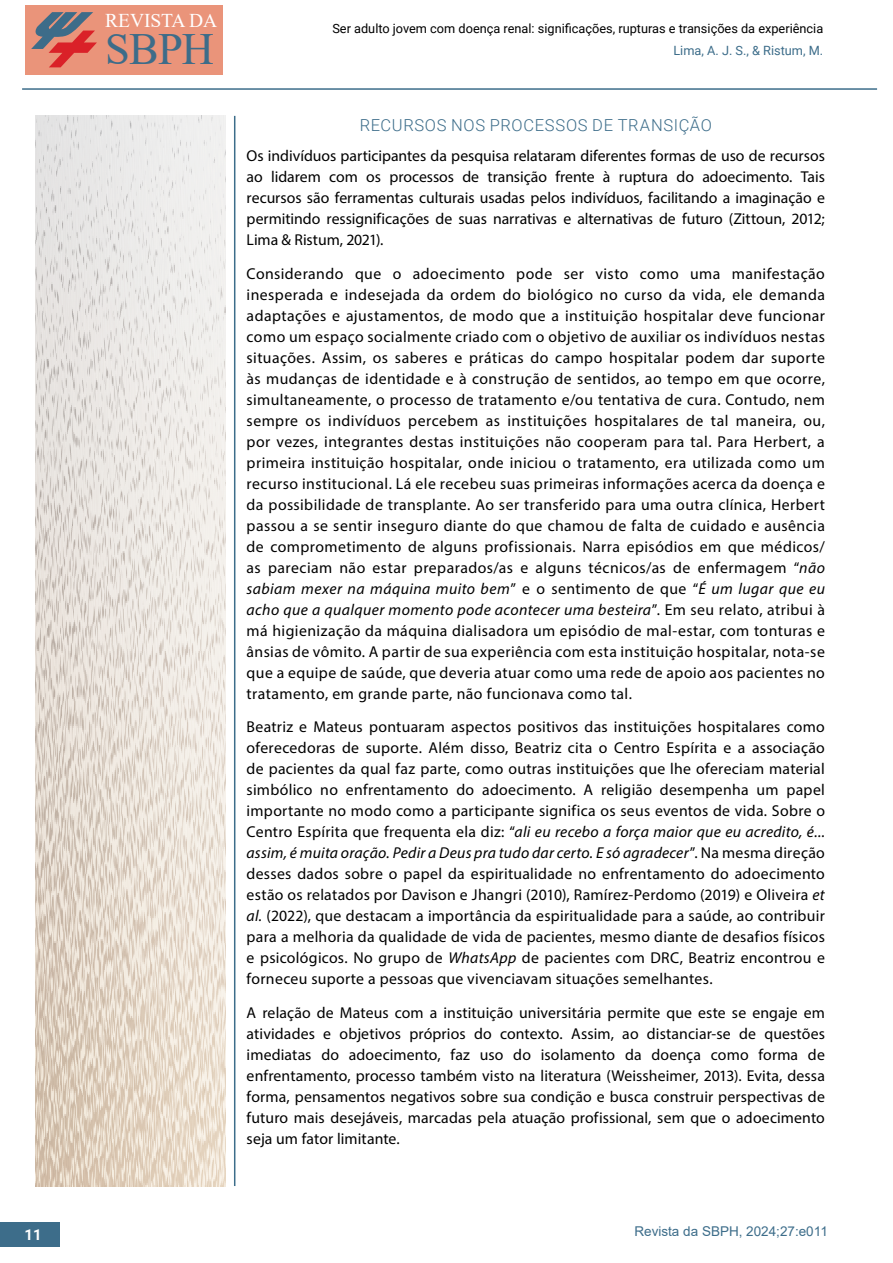
<style>
.page{position:relative;width:893px;height:1263px;background:#fff}
.page>*{position:absolute;margin:0;border:0;box-sizing:border-box;transform-origin:0 0}
.t1{font:44.55px "Times New Roman";color:#3d6c89}
.t2{font:19.5px "Times New Roman";letter-spacing:-.005em;color:#fff}
.t3{font:300 16.5px "Roboto";letter-spacing:.04em;color:#3d6d8a}
.t4{font:15.75px/21px "Myriad Pro";letter-spacing:.01em;color:#000;text-align:justify}
.t5{font:700 15px "Roboto";color:#fff}
.t6{font:13.5px "Arial";color:#3d6d8a}
.t7{font:12.75px "Roboto";color:#000}
.t8{font:12.75px "Roboto";color:#3d6d8a}
.s1{font-style:italic}
</style>
<div class="page">
<hr style="left:234px;top:116px;width:1px;height:1070px;background:#3c6d8a">
<div style="left:26px;top:6px;width:197px;height:69px;background:#ea947a"></div>
<svg style="left:31px;top:12px;width:66px;height:55px"></svg>
<div style="left:0;top:1222px;width:59px;height:25px;background:#3d6d8a"></div>
<hr style="left:22px;top:88px;width:855px;height:2px;background:#3c6d8a">
<img style="left:35px;top:116px;width:191px;height:1070px">
<p class="t2" style="left:105px;top:6px;width:114px">REVISTA DA</p>
<h1 class="t1" style="left:105px;top:18px;width:110px">SBPH</h1>
<p class="t7" style="left:332px;top:19px;width:492px">Ser adulto jovem com doença renal: significações, rupturas e transições da experiência</p>
<p class="t8" style="left:673px;top:41px;width:151px">Lima, A. J. S., &amp; Ristum, M.</p>
<p class="t3" style="left:360px;top:114px;width:354px">RECURSOS NOS PROCESSOS DE TRANSIÇÃO</p>
<p class="t4" style="left:247px;top:145px;width:580px">Os indivíduos participantes da pesquisa relataram diferentes formas de uso de recursos ao lidarem com os processos de transição frente à ruptura do adoecimento. Tais recursos são ferramentas culturais usadas pelos indivíduos, facilitando a imaginação e permitindo ressignificações de suas narrativas e alternativas de futuro (Zittoun, 2012; Lima &amp; Ristum, 2021).</p>
<p class="t4" style="left:247px;top:263px;width:580px">Considerando que o adoecimento pode ser visto como uma manifestação inesperada e indesejada da ordem do biológico no curso da vida, ele demanda adaptações e ajustamentos, de modo que a instituição hospitalar deve funcionar como um espaço socialmente criado com o objetivo de auxiliar os indivíduos nestas situações. Assim, os saberes e práticas do campo hospitalar podem dar suporte às mudanças de identidade e à construção de sentidos, ao tempo em que ocorre, simultaneamente, o processo de tratamento e/ou tentativa de cura. Contudo, nem sempre os indivíduos percebem as instituições hospitalares de tal maneira, ou, por vezes, integrantes destas instituições não cooperam para tal. Para Herbert, a primeira instituição hospitalar, onde iniciou o tratamento, era utilizada como um recurso institucional. Lá ele recebeu suas primeiras informações acerca da doença e da possibilidade de transplante. Ao ser transferido para uma outra clínica, Herbert passou a se sentir inseguro diante do que chamou de falta de cuidado e ausência de comprometimento de alguns profissionais. Narra episódios em que médicos/ as pareciam não estar preparados/as e alguns técnicos/as de enfermagem “<span class="s1">não sabiam mexer na máquina muito bem</span>” e o sentimento de que “<span class="s1">É um lugar que eu acho que a qualquer momento pode acontecer uma besteira</span>”. Em seu relato, atribui à má higienização da máquina dialisadora um episódio de mal-estar, com tonturas e ânsias de vômito. A partir de sua experiência com esta instituição hospitalar, nota-se que a equipe de saúde, que deveria atuar como uma rede de apoio aos pacientes no tratamento, em grande parte, não funcionava como tal.</p>
<p class="t4" style="left:247px;top:716px;width:580px">Beatriz e Mateus pontuaram aspectos positivos das instituições hospitalares como oferecedoras de suporte. Além disso, Beatriz cita o Centro Espírita e a associação de pacientes da qual faz parte, como outras instituições que lhe ofereciam material simbólico no enfrentamento do adoecimento. A religião desempenha um papel importante no modo como a participante significa os seus eventos de vida. Sobre o Centro Espírita que frequenta ela diz: “<span class="s1">ali eu recebo a força maior que eu acredito, é... assim, é muita oração. Pedir a Deus pra tudo dar certo. E só agradecer</span>”. Na mesma direção desses dados sobre o papel da espiritualidade no enfrentamento do adoecimento estão os relatados por Davison e Jhangri (2010), Ramírez-Perdomo (2019) e Oliveira <span class="s1">et al.</span> (2022), que destacam a importância da espiritualidade para a saúde, ao contribuir para a melhoria da qualidade de vida de pacientes, mesmo diante de desafios físicos e psicológicos. No grupo de <span class="s1">WhatsApp</span> de pacientes com DRC, Beatriz encontrou e forneceu suporte a pessoas que vivenciavam situações semelhantes.</p>
<p class="t4" style="left:247px;top:1002px;width:580px">A relação de Mateus com a instituição universitária permite que este se engaje em atividades e objetivos próprios do contexto. Assim, ao distanciar-se de questões imediatas do adoecimento, faz uso do isolamento da doença como forma de enfrentamento, processo também visto na literatura (Weissheimer, 2013). Evita, dessa forma, pensamentos negativos sobre sua condição e busca construir perspectivas de futuro mais desejáveis, marcadas pela atuação profissional, sem que o adoecimento seja um fator limitante.</p>
<p class="t5" style="left:25px;top:1224px;width:19px">11</p>
<p class="t6" style="left:634px;top:1222px;width:195px">Revista da SBPH, 2024;27:e011</p>
</div>
